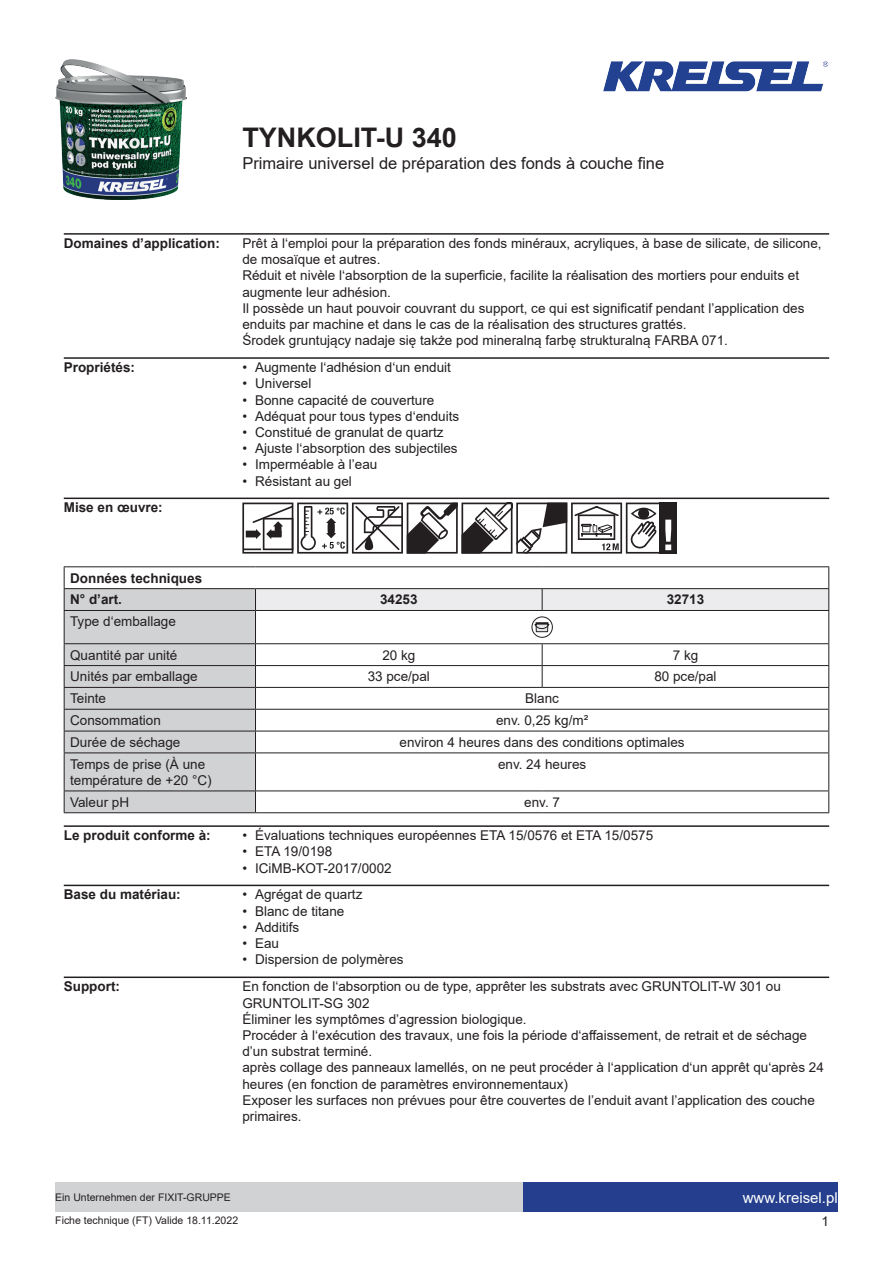
<style>
.page{position:relative;width:893px;height:1263px;background:#fff}
.page>*{position:absolute;margin:0;border:0;box-sizing:border-box;transform-origin:0 0}
.t1{font:700 27px "Arial";color:#231f20}
.t2{font:16.5px "Arial";color:#231f20}
.t3{font:15px "Arial";color:#fff}
.t4{font:13.5px/16.2px "Arial";color:#231f20}
.t5{font:700 13.5px/21.9px "Arial";color:#231f20}
.t6{font:10.5px "Arial";color:#231f20}
</style>
<div class="page">
<img style="left:56px;top:60px;width:130px;height:140px">
<img style="left:603px;top:61px;width:226px;height:31px">
<div style="left:523px;top:1182px;width:315px;height:30px;background:#253f8e"></div>
<div style="left:55px;top:1182px;width:468px;height:30px;background:#d1d2d4"></div>
<hr style="left:64px;top:233px;width:765px;height:2px;background:#231f20">
<hr style="left:64px;top:357px;width:765px;height:2px;background:#231f20">
<hr style="left:64px;top:498px;width:765px;height:1px;background:#231f20">
<svg style="left:242px;top:503px;width:435px;height:51px"></svg>
<hr style="left:64px;top:566px;width:191px;height:1px;background:#231f20">
<hr style="left:255px;top:566px;width:287px;height:1px;background:#231f20">
<hr style="left:542px;top:566px;width:287px;height:1px;background:#231f20">
<svg style="left:64px;top:567px;width:765px;height:246px"></svg>
<hr style="left:64px;top:825px;width:765px;height:2px;background:#231f20">
<hr style="left:64px;top:885px;width:765px;height:1px;background:#231f20">
<hr style="left:64px;top:976px;width:765px;height:2px;background:#231f20">
<h1 class="t1" style="left:242px;top:119px;width:216px">TYNKOLIT-U 340</h1>
<p class="t2" style="left:242px;top:152px;width:423px">Primaire universel de préparation des fonds à couche fine</p>
<p class="t5" style="left:64px;top:232px;width:158px">Domaines d’application:</p>
<p class="t4" style="left:242px;top:235px;width:581px">Prêt à l‘emploi pour la préparation des fonds minéraux, acryliques, à base de silicate, de silicone, de mosaïque et autres.<br>Réduit et nivèle l‘absorption de la superficie, facilite la réalisation des mortiers pour enduits et augmente leur adhésion.<br>Il possède un haut pouvoir couvrant du support, ce qui est significatif pendant l’application des enduits par machine et dans le cas de la réalisation des structures grattés.<br>Środek gruntujący nadaje się także pod mineralną farbę strukturalną FARBA 071.</p>
<p class="t5" style="left:64px;top:357px;width:73px">Propriétés:</p>
<p class="t4" style="left:242px;top:359px;width:210px">• Augmente l‘adhésion d‘un enduit</p>
<p class="t4" style="left:242px;top:375px;width:71px">• Universel</p>
<p class="t4" style="left:242px;top:392px;width:194px">• Bonne capacité de couverture</p>
<p class="t4" style="left:242px;top:408px;width:218px">• Adéquat pour tous types d‘enduits</p>
<p class="t4" style="left:242px;top:424px;width:203px">• Constitué de granulat de quartz</p>
<p class="t4" style="left:242px;top:440px;width:217px">• Ajuste l‘absorption des subjectiles</p>
<p class="t4" style="left:242px;top:456px;width:137px">• Imperméable à l’eau</p>
<p class="t4" style="left:242px;top:473px;width:111px">• Résistant au gel</p>
<p class="t5" style="left:64px;top:497px;width:101px">Mise en œuvre:</p>
<p class="t5" style="left:70px;top:567px;width:134px">Données techniques<br>N° d’art.</p>
<p class="t5" style="left:380px;top:589px;width:39px">34253</p>
<p class="t5" style="left:667px;top:589px;width:39px">32713</p>
<p class="t4" style="left:70px;top:613px;width:107px">Type d‘emballage</p>
<p class="t4" style="left:70px;top:647px;width:109px">Quantité par unité</p>
<p class="t4" style="left:382px;top:647px;width:35px">20 kg</p>
<p class="t4" style="left:673px;top:647px;width:27px">7 kg</p>
<p class="t4" style="left:70px;top:668px;width:129px">Unités par emballage</p>
<p class="t4" style="left:368px;top:668px;width:64px">33 pce/pal</p>
<p class="t4" style="left:654px;top:668px;width:64px">80 pce/pal</p>
<p class="t4" style="left:70px;top:690px;width:38px">Teinte</p>
<p class="t4" style="left:525px;top:690px;width:35px">Blanc</p>
<p class="t4" style="left:70px;top:712px;width:92px">Consommation</p>
<p class="t4" style="left:496px;top:712px;width:94px">env. 0,25 kg/m²</p>
<p class="t4" style="left:70px;top:734px;width:112px">Durée de séchage</p>
<p class="t4" style="left:400px;top:734px;width:287px">environ 4 heures dans des conditions optimales</p>
<p class="t4" style="left:70px;top:756px;width:143px">Temps de prise (À une température de +20 °C)</p>
<p class="t4" style="left:498px;top:756px;width:90px">env. 24 heures</p>
<p class="t4" style="left:70px;top:794px;width:61px">Valeur pH</p>
<p class="t4" style="left:524px;top:794px;width:37px">env. 7</p>
<p class="t5" style="left:64px;top:825px;width:149px">Le produit conforme à:</p>
<p class="t4" style="left:242px;top:827px;width:412px">• Évaluations techniques européennes ETA 15/0576 et ETA 15/0575</p>
<p class="t4" style="left:242px;top:843px;width:91px">• ETA 19/0198</p>
<p class="t4" style="left:242px;top:860px;width:151px">• ICiMB-KOT-2017/0002</p>
<p class="t5" style="left:64px;top:884px;width:119px">Base du matériau:</p>
<p class="t4" style="left:242px;top:886px;width:122px">• Agrégat de quartz</p>
<p class="t4" style="left:242px;top:903px;width:104px">• Blanc de titane</p>
<p class="t4" style="left:242px;top:919px;width:59px">• Additifs</p>
<p class="t4" style="left:242px;top:935px;width:38px">• Eau</p>
<p class="t4" style="left:242px;top:951px;width:163px">• Dispersion de polymères</p>
<p class="t5" style="left:64px;top:976px;width:58px">Support:</p>
<p class="t4" style="left:242px;top:978px;width:583px">En fonction de l‘absorption ou de type, apprêter les substrats avec GRUNTOLIT-W 301 ou GRUNTOLIT-SG 302<br>Éliminer les symptômes d’agression biologique.<br>Procéder à l‘exécution des travaux, une fois la période d‘affaissement, de retrait et de séchage d’un substrat terminé.<br>après collage des panneaux lamellés, on ne peut procéder à l‘application d‘un apprêt qu‘après 24 heures (en fonction de paramètres environnementaux)<br>Exposer les surfaces non prévues pour être couvertes de l’enduit avant l’application des couche primaires.</p>
<p class="t6" style="left:55px;top:1190px;width:177px">Ein Unternehmen der FIXIT-GRUPPE</p>
<p class="t3" style="left:743px;top:1187px;width:97px">www.kreisel.pl</p>
<p class="t6" style="left:55px;top:1213px;width:184px">Fiche technique (FT) Valide 18.11.2022</p>
<p class="t4" style="left:821px;top:1213px;width:9px">1</p>
</div>
